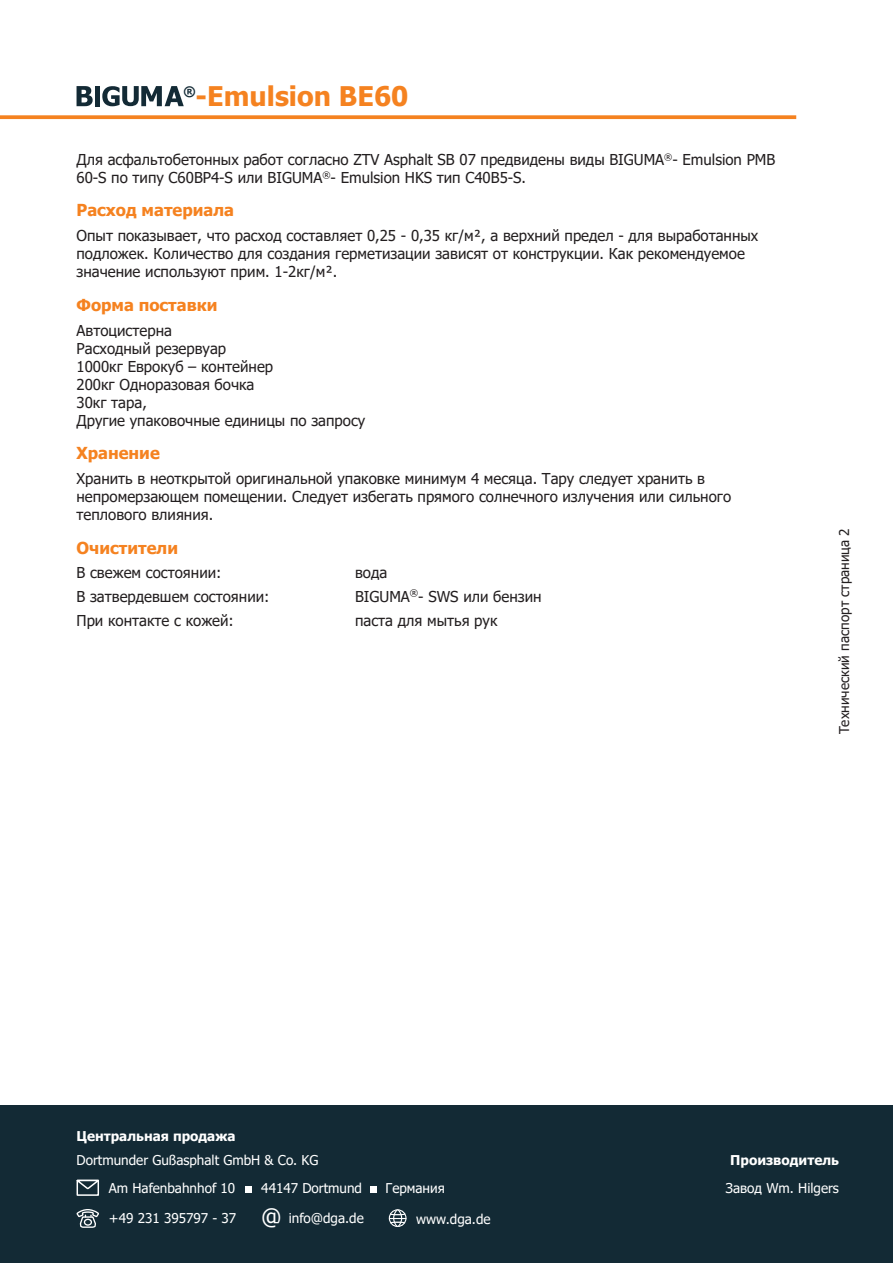
<style>
.page{position:relative;width:893px;height:1263px;background:#fff}
.page>*{position:absolute;margin:0;border:0;box-sizing:border-box;transform-origin:0 0}
.t1{font:700 27px "Tahoma";color:#f58220}
.t2{font:700 16.5px "Tahoma";color:#f58220}
.t3{font:15px/18px "Tahoma";color:#231f20}
.t4{font:13.5px/28.2px "Tahoma";color:#fff}
.t5{font:700 13.5px "Tahoma";color:#fff}
.t6{font:13.5px "Tahoma";color:#231f20}
.t7{font:700 13.2px "Tahoma";color:#132a35}
.s1{font-size:22.5px}
</style>
<div class="page">
<svg style="left:0;top:115px;width:796px;height:4px;background:#f58b31"></svg>
<div style="left:0;top:1106px;width:893px;height:157px;background:#132a35"></div>
<svg style="left:77px;top:1180px;width:22px;height:16px"></svg>
<div style="left:245px;top:1186px;width:6px;height:7px;background:#fff"></div>
<svg style="left:77px;top:1209px;width:22px;height:19px"></svg>
<div style="left:371px;top:1186px;width:6px;height:7px;background:#fff"></div>
<div style="left:389px;top:1209px;width:17px;height:18px;border:1px solid #fff;border-radius:50%"></div>
<div style="left:393px;top:1209px;width:9px;height:18px;border:1px solid #fff;border-radius:50%"></div>
<svg style="left:389px;top:1212px;width:17px;height:12px"></svg>
<div style="left:95px;top:86px;width:5px;height:20px;background:#132a35"></div>
<svg style="left:77px;top:86px;width:16px;height:20px"></svg>
<svg style="left:102px;top:86px;width:82px;height:20px"></svg>
<h1 class="t1" style="left:196px;top:78px;width:214px">-Emulsion BE60</h1>
<p class="t7" style="left:183px;top:83px;width:14px">®</p>
<p class="t3" style="left:77px;top:151px;width:700px">Для асфальтобетонных работ согласно ZTV Asphalt SB 07 предвидены виды BIGUMA<sup>®</sup>- Emulsion PMB<br>60-S по типу C60BP4-S или BIGUMA<sup>®</sup>- Emulsion HKS тип C40B5-S.</p>
<p class="t2" style="left:77px;top:199px;width:159px">Расход материала</p>
<p class="t3" style="left:77px;top:227px;width:683px">Опыт показывает, что расход составляет 0,25 - 0,35 кг/м², а верхний предел - для выработанных подложек. Количество для создания герметизации зависят от конструкции. Как рекомендуемое значение используют прим. 1-2кг/м².</p>
<p class="t2" style="left:77px;top:293px;width:142px">Форма поставки</p>
<p class="t3" style="left:77px;top:322px;width:290px">Автоцистерна<br>Расходный резервуар<br>1000кг Еврокуб – контейнер<br>200кг Одноразовая бочка<br>30кг тара,<br>Другие упаковочные единицы по запросу</p>
<p class="t2" style="left:77px;top:442px;width:85px">Хранение</p>
<p class="t3" style="left:77px;top:470px;width:656px">Хранить в неоткрытой оригинальной упаковке минимум 4 месяца. Тару следует хранить в непромерзающем помещении. Следует избегать прямого солнечного излучения или сильного теплового влияния.</p>
<p class="t2" style="left:77px;top:536px;width:103px">Очистители</p>
<p class="t3" style="left:77px;top:564px;width:147px">В свежем состоянии:</p>
<p class="t3" style="left:355px;top:564px;width:34px">вода</p>
<p class="t3" style="left:77px;top:588px;width:194px">В затвердевшем состоянии:</p>
<p class="t3" style="left:355px;top:588px;width:188px">BIGUMA<sup>®</sup>- SWS или бензин</p>
<p class="t3" style="left:77px;top:612px;width:159px">При контакте с кожей:</p>
<p class="t3" style="left:355px;top:612px;width:144px">паста для мытья рук</p>
<p class="t6" style="left:835px;top:734px;width:208px;rotate:-90deg">Технический паспорт страница 2</p>
<p class="t5" style="left:77px;top:1127px;width:160px">Центральная продажа</p>
<p class="t4" style="left:109px;top:1146px;width:211px;text-indent:-32px">Dortmunder Gußasphalt GmbH &amp; Co. KG<br>Am Hafenbahnhof 10</p>
<p class="t4" style="left:261px;top:1175px;width:102px">44147 Dortmund</p>
<p class="t4" style="left:109px;top:1205px;width:256px">+49 231 395797 - 37 <span class="s1">@</span> info@dga.de</p>
<p class="t4" style="left:385px;top:1175px;width:61px">Германия</p>
<p class="t4" style="left:416px;top:1205px;width:76px">www.dga.de</p>
<p class="t5" style="left:730px;top:1150px;width:110px">Производитель</p>
<p class="t4" style="left:726px;top:1175px;width:115px">Завод Wm. Hilgers</p>
</div>
